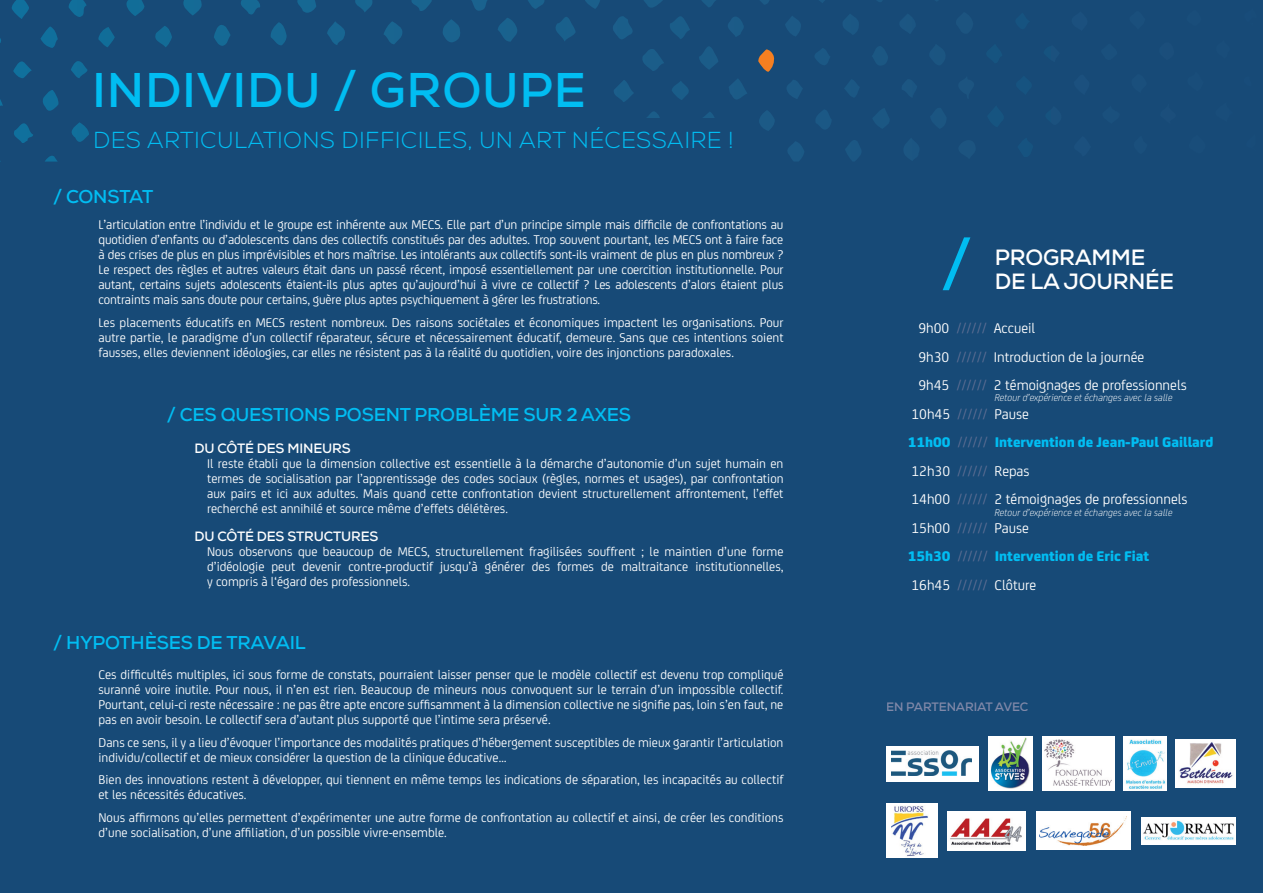
<style>
.page{position:relative;width:1263px;height:893px;background:#174a77}
.page>*{position:absolute;margin:0;border:0;box-sizing:border-box;transform-origin:0 0}
.t1{font:700 62.4px "Nexa";color:#01bdf2}
.t2{font:700 48.6px "Nexa";letter-spacing:.015em;color:#01bdf2}
.t3{font:300 23.1px "Nexa";letter-spacing:.015em;color:#01bdf2}
.t4{font:700 22.05px/24px "Nexa";letter-spacing:-.01em;color:#fff}
.t5{font:700 18.6px "Nexa";letter-spacing:-.01em;color:#01bdf2}
.t6{font:15px "FS Joey";color:#fff}
.t7{font:800 15px "FS Joey";color:#01bdf2}
.t8{font:13.5px/15px "FS Joey";color:#fff;text-align:justify}
.t9{font:700 13.5px "Nexa";letter-spacing:-.01em;color:#fff}
.t10{font:700 12.15px "Nexa";letter-spacing:-.01em;color:#8088a8}
.t11{font:italic 300 10.5px "FS Joey";color:#fff}
.s1{font-family:"Gotham";font-weight:500}
.s2{color:#5e6e93}
.s3{font-weight:400;color:#5e6e93}
</style>
<div class="page">
<svg style="left:760px;top:0;width:9px;height:5px"></svg>
<svg style="left:702px;top:0;width:14px;height:7px"></svg>
<svg style="left:585px;top:0;width:15px;height:9px"></svg>
<svg style="left:644px;top:0;width:19px;height:8px"></svg>
<svg style="left:528px;top:0;width:17px;height:9px"></svg>
<svg style="left:411px;top:0;width:21px;height:11px"></svg>
<svg style="left:471px;top:0;width:16px;height:11px"></svg>
<svg style="left:297px;top:0;width:19px;height:13px"></svg>
<svg style="left:355px;top:0;width:18px;height:12px"></svg>
<svg style="left:241px;top:0;width:19px;height:15px"></svg>
<svg style="left:126px;top:0;width:18px;height:16px"></svg>
<svg style="left:183px;top:0;width:19px;height:15px"></svg>
<svg style="left:68px;top:0;width:19px;height:17px"></svg>
<svg style="left:12px;top:0;width:17px;height:19px"></svg>
<svg style="left:843px;top:14px;width:16px;height:20px"></svg>
<svg style="left:900px;top:14px;width:15px;height:19px"></svg>
<svg style="left:728px;top:17px;width:16px;height:20px"></svg>
<svg style="left:785px;top:16px;width:16px;height:20px"></svg>
<svg style="left:613px;top:16px;width:20px;height:23px"></svg>
<svg style="left:670px;top:16px;width:20px;height:23px"></svg>
<svg style="left:556px;top:17px;width:20px;height:24px"></svg>
<svg style="left:498px;top:18px;width:19px;height:24px"></svg>
<svg style="left:443px;top:19px;width:17px;height:23px"></svg>
<svg style="left:327px;top:22px;width:18px;height:23px"></svg>
<svg style="left:384px;top:21px;width:18px;height:23px"></svg>
<svg style="left:271px;top:22px;width:16px;height:23px"></svg>
<svg style="left:214px;top:25px;width:16px;height:21px"></svg>
<svg style="left:155px;top:26px;width:17px;height:21px"></svg>
<svg style="left:40px;top:26px;width:18px;height:22px"></svg>
<svg style="left:98px;top:27px;width:17px;height:20px"></svg>
<svg style="left:930px;top:45px;width:15px;height:20px"></svg>
<svg style="left:872px;top:46px;width:16px;height:19px"></svg>
<svg style="left:699px;top:46px;width:19px;height:23px"></svg>
<svg style="left:815px;top:48px;width:15px;height:17px"></svg>
<svg style="left:642px;top:49px;width:22px;height:22px"></svg>
<svg style="left:71px;top:61px;width:17px;height:17px"></svg>
<svg style="left:13px;top:61px;width:19px;height:17px"></svg>
<svg style="left:729px;top:79px;width:18px;height:20px"></svg>
<svg style="left:845px;top:80px;width:14px;height:17px"></svg>
<svg style="left:902px;top:80px;width:15px;height:17px"></svg>
<svg style="left:614px;top:80px;width:20px;height:22px"></svg>
<svg style="left:787px;top:80px;width:16px;height:19px"></svg>
<svg style="left:672px;top:81px;width:17px;height:19px"></svg>
<svg style="left:43px;top:90px;width:16px;height:21px"></svg>
<svg style="left:0;top:99px;width:3px;height:7px"></svg>
<svg style="left:873px;top:109px;width:16px;height:19px"></svg>
<svg style="left:931px;top:108px;width:15px;height:20px"></svg>
<svg style="left:816px;top:110px;width:15px;height:19px"></svg>
<svg style="left:759px;top:111px;width:16px;height:20px"></svg>
<svg style="left:647px;top:111px;width:13px;height:7px"></svg>
<svg style="left:703px;top:112px;width:11px;height:6px"></svg>
<svg style="left:71px;top:122px;width:18px;height:20px"></svg>
<svg style="left:14px;top:123px;width:19px;height:20px"></svg>
<svg style="left:904px;top:139px;width:15px;height:21px"></svg>
<svg style="left:845px;top:140px;width:16px;height:21px"></svg>
<svg style="left:788px;top:142px;width:16px;height:19px"></svg>
<svg style="left:45px;top:156px;width:13px;height:6px"></svg>
<svg style="left:758px;top:49px;width:17px;height:23px"></svg>
<div style="left:1036px;top:811px;width:95px;height:39px;background:#fff"></div>
<img style="left:1039px;top:817px;width:88px;height:28px">
<div style="left:886px;top:804px;width:51px;height:54px;background:#fff"></div>
<img style="left:891px;top:806px;width:37px;height:51px">
<img style="left:947px;top:811px;width:79px;height:39px">
<img style="left:1141px;top:818px;width:95px;height:26px">
<div style="left:988px;top:736px;width:44px;height:55px;background:#fff"></div>
<img style="left:991px;top:738px;width:39px;height:51px">
<div style="left:886px;top:746px;width:92px;height:35px;background:#fff"></div>
<img style="left:891px;top:751px;width:80px;height:24px">
<div style="left:1042px;top:736px;width:72px;height:55px;background:#fff"></div>
<img style="left:1044px;top:740px;width:67px;height:45px">
<div style="left:1176px;top:739px;width:60px;height:49px;background:#fff"></div>
<img style="left:1179px;top:742px;width:54px;height:42px">
<img style="left:1124px;top:736px;width:42px;height:55px">
<h2 class="t2" style="left:92px;top:59px;width:495px">INDIVIDU / GROUPE</h2>
<h3 class="t3" style="left:93px;top:127px;width:642px">DES ARTICULATIONS DIFFICILES, UN ART NÉCESSAIRE !</h3>
<h3 class="t5" style="left:53px;top:185px;width:102px">/ CONSTAT</h3>
<p class="t8" style="left:99px;top:216px;width:686px">L’articulation entre l’individu et le groupe est inhérente aux MECS. Elle part d’un principe simple mais difficile de confrontations au quotidien d’enfants ou d’adolescents dans des collectifs constitués par des adultes. Trop souvent pourtant, les MECS ont à faire face à des crises de plus en plus imprévisibles et hors maîtrise. Les intolérants aux collectifs sont-ils vraiment de plus en plus nombreux ?<br>Le respect des règles et autres valeurs était dans un passé récent, imposé essentiellement par une coercition institutionnelle. Pour autant, certains sujets adolescents étaient-ils plus aptes qu’aujourd’hui à vivre ce collectif ? Les adolescents d’alors étaient plus contraints mais sans doute pour certains, guère plus aptes psychiquement à gérer les frustrations.</p>
<p class="t8" style="left:99px;top:314px;width:687px">Les placements éducatifs en MECS restent nombreux. Des raisons sociétales et économiques impactent les organisations. Pour autre partie, le paradigme d’un collectif réparateur, sécure et nécessairement éducatif, demeure. Sans que ces intentions soient fausses, elles deviennent idéologies, car elles ne résistent pas à la réalité du quotidien, voire des injonctions paradoxales.</p>
<h3 class="t5" style="left:167px;top:403px;width:466px">/ CES QUESTIONS POSENT PROBLÈME SUR <span class="s1">2</span> AXES</h3>
<p class="t9" style="left:194px;top:439px;width:158px">DU CÔTÉ DES MINEURS</p>
<p class="t8" style="left:207px;top:455px;width:578px">Il reste établi que la dimension collective est essentielle à la démarche d’autonomie d’un sujet humain en termes de socialisation par l’apprentissage des codes sociaux (règles, normes et usages), par confrontation aux pairs et ici aux adultes. Mais quand cette confrontation devient structurellement affrontement, l’effet recherché est annihilé et source même d’effets délétères.</p>
<p class="t9" style="left:194px;top:528px;width:185px">DU CÔTÉ DES STRUCTURES</p>
<p class="t8" style="left:207px;top:543px;width:578px">Nous observons que beaucoup de MECS, structurellement fragilisées souffrent ; le maintien d’une forme d’idéologie peut devenir contre-productif jusqu’à générer des formes de maltraitance institutionnelles, y compris à l‘égard des professionnels.</p>
<h3 class="t5" style="left:53px;top:630px;width:254px">/ HYPOTHÈSES DE TRAVAIL</h3>
<p class="t8" style="left:99px;top:666px;width:686px">Ces difficultés multiples, ici sous forme de constats, pourraient laisser penser que le modèle collectif est devenu trop compliqué suranné voire inutile. Pour nous, iI n’en est rien. Beaucoup de mineurs nous convoquent sur le terrain d’un impossible collectif.<br>Pourtant, celui-ci reste nécessaire : ne pas être apte encore suffisamment à la dimension collective ne signifie pas, loin s’en faut, ne pas en avoir besoin. Le collectif sera d’autant plus supporté que l’intime sera préservé.</p>
<p class="t8" style="left:99px;top:734px;width:686px">Dans ce sens, il y a lieu d’évoquer l’importance des modalités pratiques d’hébergement susceptibles de mieux garantir l’articulation individu/collectif et de mieux considérer la question de la clinique éducative…</p>
<p class="t8" style="left:99px;top:771px;width:686px">Bien des innovations restent à développer, qui tiennent en même temps les indications de séparation, les incapacités au collectif et les nécessités éducatives.</p>
<p class="t8" style="left:99px;top:809px;width:686px">Nous affirmons qu’elles permettent d’expérimenter une autre forme de confrontation au collectif et ainsi, de créer les conditions d’une socialisation, d’une affiliation, d’un possible vivre-ensemble.</p>
<h1 class="t1" style="left:941px;top:223px;width:32px">/</h1>
<p class="t6" style="left:918px;top:318px;width:118px">9h00 <span class="s2">//////</span> Accueil</p>
<p class="t6" style="left:918px;top:346px;width:227px">9h30 <span class="s2">//////</span> Introduction de la journée</p>
<p class="t6" style="left:918px;top:375px;width:270px">9h45 <span class="s2">//////</span> 2 témoignages de professionnels</p>
<p class="t6" style="left:911px;top:403px;width:119px">10h45 <span class="s2">//////</span> Pause</p>
<p class="t7" style="left:908px;top:430px;width:307px">11h00 <span class="s3">//////</span> Intervention de Jean-Paul Gaillard</p>
<p class="t6" style="left:911px;top:460px;width:120px">12h30 <span class="s2">//////</span> Repas</p>
<p class="t6" style="left:911px;top:489px;width:278px">14h00 <span class="s2">//////</span> 2 témoignages de professionnels</p>
<p class="t6" style="left:911px;top:517px;width:119px">15h00 <span class="s2">//////</span> Pause</p>
<p class="t7" style="left:908px;top:544px;width:243px">15h30 <span class="s3">//////</span> Intervention de Eric Fiat</p>
<p class="t6" style="left:911px;top:574px;width:126px">16h45 <span class="s2">//////</span> Clôture</p>
<h3 class="t4" style="left:995px;top:245px;width:181px">PROGRAMME<br>DE LA JOURNÉE</h3>
<p class="t11" style="left:995px;top:391px;width:179px">Retour d’expérience et échanges avec la salle</p>
<p class="t11" style="left:995px;top:505px;width:179px">Retour d’expérience et échanges avec la salle</p>
<p class="t10" style="left:886px;top:699px;width:144px">EN PARTENARIAT AVEC</p>
</div>
